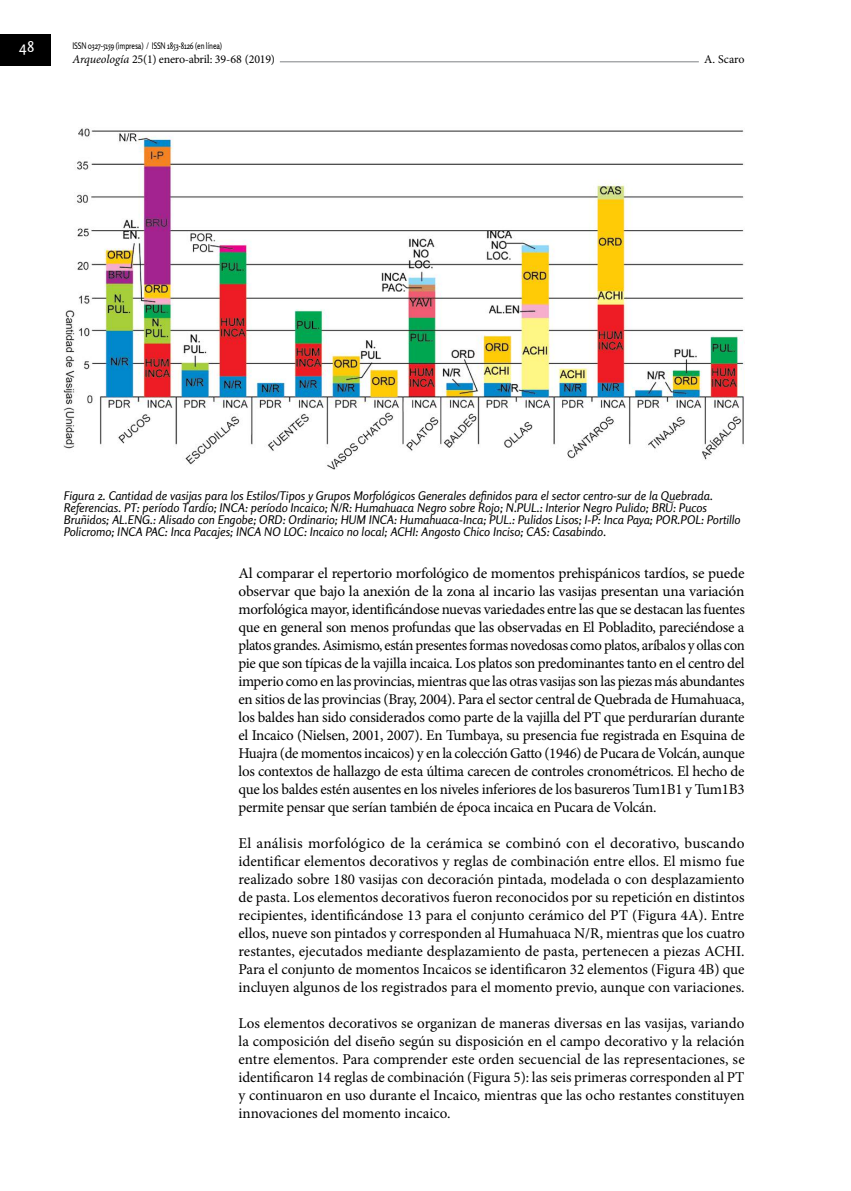
<style>
.page{position:relative;width:851px;height:1191px;background:#fff}
.page>*{position:absolute;margin:0;border:0;box-sizing:border-box;transform-origin:0 0}
.t1{font:15px/18px "Minion Pro";letter-spacing:-.01em;color:#000;text-align:justify}
.t2{font:15px "Rosario";color:#fff}
.t3{font:italic 12px/12px "Rosario";color:#000}
.t4{font:12px "Minion Pro";letter-spacing:-.02em;color:#000}
.t5{font:9px "Rosario";letter-spacing:-.02em;color:#000;scale:.8 1}
.s1{font-style:italic}
</style>
<div class="page">
<hr style="left:204px;top:61px;width:529px;height:1px;background:#808285">
<div style="left:72px;top:53px;width:208px;height:15px;background:#fff"></div>
<div style="left:0;top:35px;width:50px;height:31px;background:#000"></div>
<div style="left:698px;top:52px;width:46px;height:15px;background:#fff"></div>
<img style="left:64px;top:128px;width:680px;height:342px">
<p class="t2" style="left:19px;top:38px;width:17px">48</p>
<p class="t5" style="left:72px;top:40px;width:188px">ISSN 0327-5159 (impresa) / ISSN 1853-8126 (en línea)</p>
<p class="t4" style="left:72px;top:52px;width:204px"><span class="s1">Arqueología</span> 25(1) enero-abril: 39-68 (2019)</p>
<p class="t4" style="left:704px;top:51px;width:42px">A. Scaro</p>
<p class="t3" style="left:64px;top:489px;width:678px">Figura 2. Cantidad de vasijas para los Estilos/Tipos y Grupos Morfológicos Generales definidos para el sector centro-sur de la Quebrada.<br>Referencias. PT: período Tardío; INCA: período Incaico; N/R: Humahuaca Negro sobre Rojo; N.PUL.: Interior Negro Pulido; BRU: Pucos Bruñidos; AL.ENG.: Alisado con Engobe; ORD: Ordinario; HUM INCA: Humahuaca-Inca; PUL.: Pulidos Lisos; I-P: Inca Paya; POR.POL: Portillo Policromo; INCA PAC: Inca Pacajes; INCA NO LOC: Incaico no local; ACHI: Angosto Chico Inciso; CAS: Casabindo.</p>
<p class="t1" style="left:238px;top:564px;width:507px">Al comparar el repertorio morfológico de momentos prehispánicos tardíos, se puede observar que bajo la anexión de la zona al incario las vasijas presentan una variación morfológica mayor, identificándose nuevas variedades entre las que se destacan las fuentes que en general son menos profundas que las observadas en El Pobladito, pareciéndose a platos grandes. Asimismo, están presentes formas novedosas como platos, aríbalos y ollas con pie que son típicas de la vajilla incaica. Los platos son predominantes tanto en el centro del imperio como en las provincias, mientras que las otras vasijas son las piezas más abundantes en sitios de las provincias (Bray, 2004). Para el sector central de Quebrada de Humahuaca, los baldes han sido considerados como parte de la vajilla del PT que perdurarían durante el Incaico (Nielsen, 2001, 2007). En Tumbaya, su presencia fue registrada en Esquina de Huajra (de momentos incaicos) y en la colección Gatto (1946) de Pucara de Volcán, aunque los contextos de hallazgo de esta última carecen de controles cronométricos. El hecho de que los baldes estén ausentes en los niveles inferiores de los basureros Tum1B1 y Tum1B3 permite pensar que serían también de época incaica en Pucara de Volcán.</p>
<p class="t1" style="left:238px;top:834px;width:507px">El análisis morfológico de la cerámica se combinó con el decorativo, buscando identificar elementos decorativos y reglas de combinación entre ellos. El mismo fue realizado sobre 180 vasijas con decoración pintada, modelada o con desplazamiento de pasta. Los elementos decorativos fueron reconocidos por su repetición en distintos recipientes, identificándose 13 para el conjunto cerámico del PT (Figura 4A). Entre ellos, nueve son pintados y corresponden al Humahuaca N/R, mientras que los cuatro restantes, ejecutados mediante desplazamiento de pasta, pertenecen a piezas ACHI.<br>Para el conjunto de momentos Incaicos se identificaron 32 elementos (Figura 4B) que incluyen algunos de los registrados para el momento previo, aunque con variaciones.</p>
<p class="t1" style="left:238px;top:1014px;width:507px">Los elementos decorativos se organizan de maneras diversas en las vasijas, variando la composición del diseño según su disposición en el campo decorativo y la relación entre elementos. Para comprender este orden secuencial de las representaciones, se identificaron 14 reglas de combinación (Figura 5): las seis primeras corresponden al PT y continuaron en uso durante el Incaico, mientras que las ocho restantes constituyen innovaciones del momento incaico.</p>
</div>
